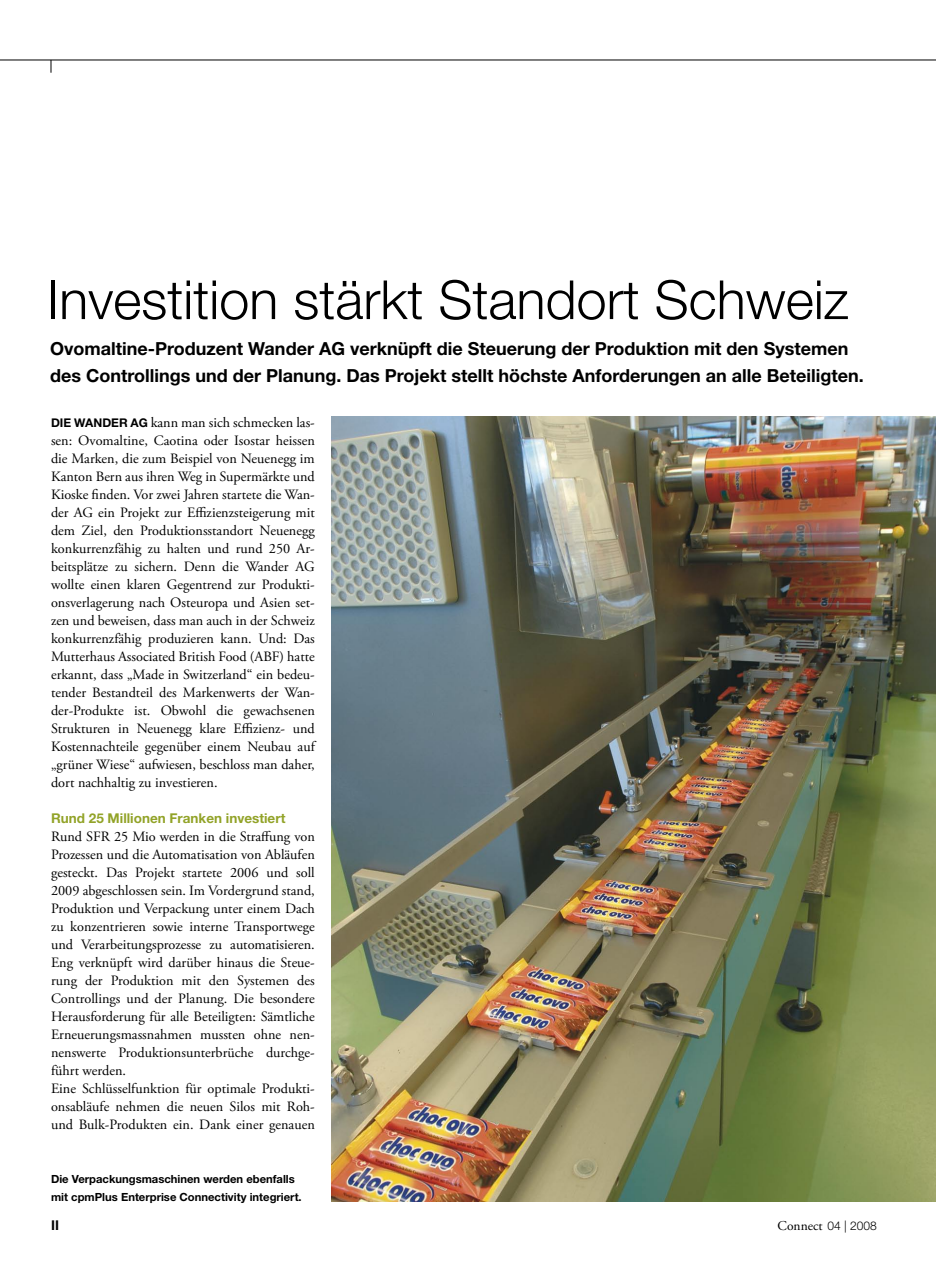
<style>
.page{position:relative;width:936px;height:1263px;background:#fff}
.page>*{position:absolute;margin:0;border:0;box-sizing:border-box;transform-origin:0 0}
.t1{font:300 54px "Helvetica Neue LT Std";color:#000}
.t2{font:700 18px/27px "Helvetica Neue LT Std";color:#000}
.t3{font:14.25px/18px "Adobe Garamond Pro";color:#000;text-align:justify}
.t4{font:700 13.5px "Helvetica Neue LT Std";color:#92a328}
.t5{font:13.5px "Adobe Garamond Pro";color:#000}
.t6{font:700 13.5px "Helvetica Neue LT Std";color:#000}
.t7{font:700 11.25px/18px "Helvetica Neue LT Std";color:#000}
.s1{font-family:"Helvetica Neue LT Std";font-weight:700;font-size:12px}
.s2{font-family:"Helvetica Neue LT Std";font-weight:300;font-size:12px}
</style>
<div class="page">
<img style="left:332px;top:417px;width:603px;height:784px">
<hr style="left:0;top:60px;width:935px;height:1px;background:#000">
<svg style="left:51px;top:60px;width:1px;height:13px"></svg>
<h1 class="t1" style="left:47px;top:267px;width:803px">Investition stärkt Standort Schweiz</h1>
<p class="t2" style="left:50px;top:335px;width:815px">Ovomaltine-Produzent Wander AG verknüpft die Steuerung der Produktion mit den Systemen des Controllings und der Planung. Das Projekt stellt höchste Anforderungen an alle Beteiligten.</p>
<p class="t3" style="left:51px;top:414px;width:265px"><span class="s1">Die wander AG</span> kann man sich schmecken las&shy;sen: Ovomaltine, Caotina oder Isostar heissen die Marken, die zum Beispiel von Neuenegg im Kanton Bern aus ihren Weg in Supermärkte und Kioske finden. Vor zwei Jahren startete die Wan&shy;der AG ein Projekt zur Effizienzsteigerung mit dem Ziel, den Produktionsstandort Neuenegg konkurrenzfähig zu halten und rund 250 Ar&shy;beitsplätze zu sichern. Denn die Wander AG wollte einen klaren Gegentrend zur Produkti&shy;onsverlagerung nach Osteuropa und Asien set&shy;zen und beweisen, dass man auch in der Schweiz konkurrenzfähig produzieren kann. Und: Das Mutterhaus Associated British Food (ABF) hatte erkannt, dass „Made in Switzerland“ ein bedeu&shy;tender Bestandteil des Markenwerts der Wan&shy;der-Produkte ist. Obwohl die gewachsenen Strukturen in Neuenegg klare Effizienz- und Kostennachteile gegenüber einem Neubau auf „grüner Wiese“ aufwiesen, beschloss man daher, dort nachhaltig zu investieren.</p>
<p class="t4" style="left:51px;top:810px;width:236px">Rund 25 Millionen Franken investiert</p>
<p class="t3" style="left:51px;top:828px;width:265px;text-align:left">Rund SFR 25 Mio werden in die Straffung von Prozessen und die Automatisation von Abläufen gesteckt. Das Projekt startete 2006 und soll 2009 abgeschlossen sein. Im Vordergrund stand, Produktion und Verpackung unter einem Dach zu konzentrieren sowie interne Transportwege und Verarbeitungsprozesse zu automatisieren.<br>Eng verknüpft wird darüber hinaus die Steue&shy;rung der Produktion mit den Systemen des Controllings und der Planung. Die besondere Herausforderung für alle Beteiligten: Sämtliche Erneuerungsmassnahmen mussten ohne nen&shy;nenswerte Produktionsunterbrüche durchge&shy;führt werden.<br>Eine Schlüsselfunktion für optimale Produkti&shy;onsabläufe nehmen die neuen Silos mit Roh&shy;und Bulk-Produkten ein. Dank einer genauen</p>
<p class="t7" style="left:51px;top:1170px;width:252px">Die Verpackungsmaschinen werden ebenfalls mit cpmPlus Enterprise Connectivity integriert.</p>
<p class="t6" style="left:51px;top:1216px;width:9px">II</p>
<p class="t5" style="left:777px;top:1217px;width:101px">Connect <span class="s2">04 | 2008</span></p>
</div>
